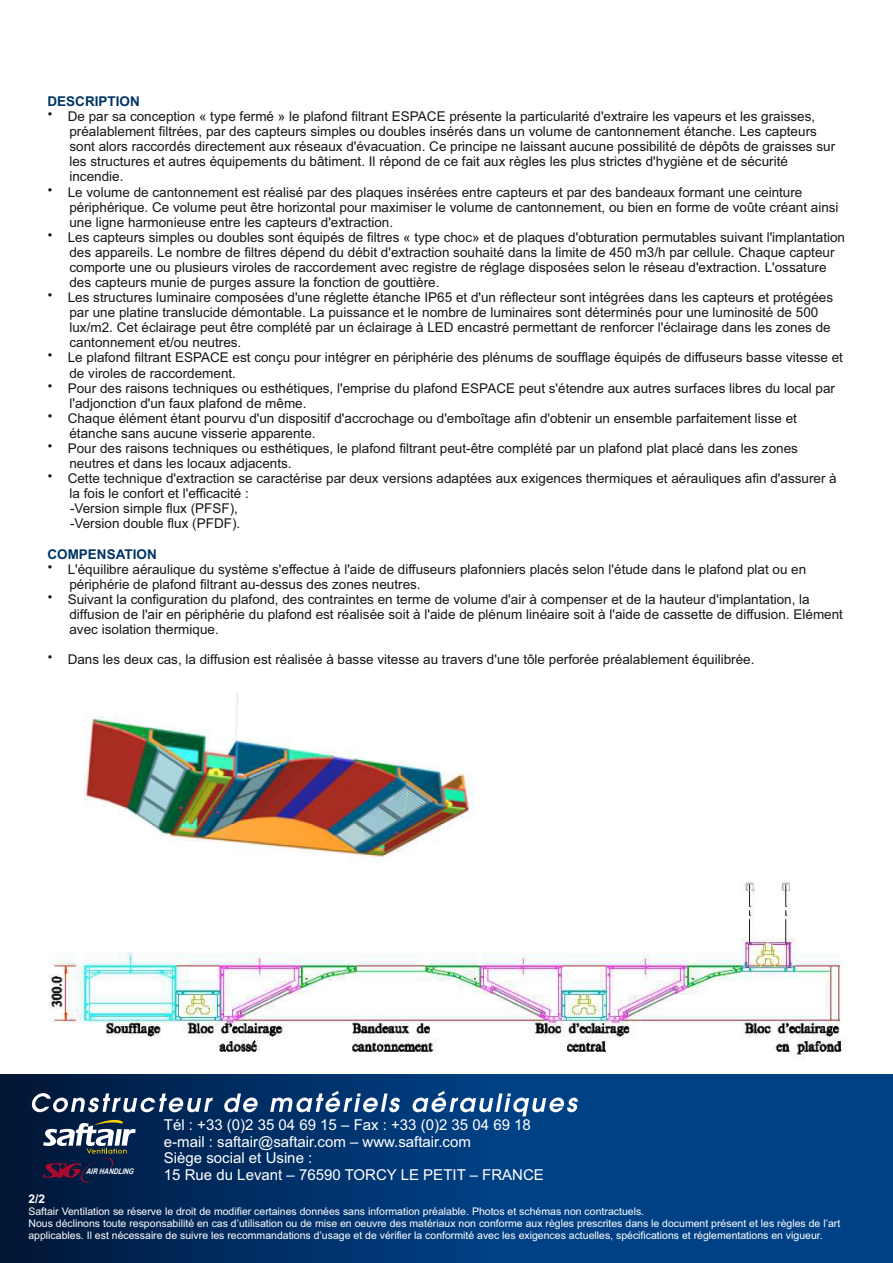
<style>
.page{position:relative;width:893px;height:1263px;background:#fff}
.page>*{position:absolute;margin:0;border:0;box-sizing:border-box;transform-origin:0 0}
.t1{font:15px/16.8px "Arial";color:#fff}
.t2{font:13.5px/15.1px "Arial";color:#151616}
.t3{font:700 13.5px "Arial";color:#003465}
.t4{font:700 12px "Arial";color:#fff}
.t5{font:10.5px/11.7px "Arial";color:#fff}
.t6{font:italic 700 7.8px "Arial";color:#fff;scale:.83 1}
</style>
<div class="page">
<svg style="left:0;top:1074px;width:893px;height:189px;background:#003773"></svg>
<svg style="left:31px;top:1091px;width:547px;height:91px;background:#184275"></svg>
<img style="left:84px;top:693px;width:390px;height:169px">
<img style="left:48px;top:882px;width:797px;height:177px">
<p class="t3" style="left:47px;top:96px;width:94px">DESCRIPTION</p>
<p class="t2" style="left:68px;top:110px;width:779px">De par sa conception « type fermé » le plafond filtrant ESPACE présente la particularité d'extraire les vapeurs et les graisses, préalablement filtrées, par des capteurs simples ou doubles insérés dans un volume de cantonnement étanche. Les capteurs<br>sont alors raccordés directement aux réseaux d'évacuation. Ce principe ne laissant aucune possibilité de dépôts de graisses sur les structures et autres équipements du bâtiment. Il répond de ce fait aux règles les plus strictes d'hygiène et de sécurité<br>incendie.<br>Le volume de cantonnement est réalisé par des plaques insérées entre capteurs et par des bandeaux formant une ceinture périphérique. Ce volume peut être horizontal pour maximiser le volume de cantonnement, ou bien en forme de voûte créant ainsi une ligne harmonieuse entre les capteurs d'extraction.<br>Les capteurs simples ou doubles sont équipés de filtres « type choc» et de plaques d'obturation permutables suivant l'implantation des appareils. Le nombre de filtres dépend du débit d'extraction souhaité dans la limite de 450 m3/h par cellule. Chaque capteur comporte une ou plusieurs viroles de raccordement avec registre de réglage disposées selon le réseau d'extraction. L'ossature des capteurs munie de purges assure la fonction de gouttière.<br>Les structures luminaire composées d'une réglette étanche IP65 et d'un réflecteur sont intégrées dans les capteurs et protégées par une platine translucide démontable. La puissance et le nombre de luminaires sont déterminés pour une luminosité de 500 lux/m2. Cet éclairage peut être complété par un éclairage à LED encastré permettant de renforcer l'éclairage dans les zones de cantonnement et/ou neutres.<br>Le plafond filtrant ESPACE est conçu pour intégrer en périphérie des plénums de soufflage équipés de diffuseurs basse vitesse et de viroles de raccordement.<br>Pour des raisons techniques ou esthétiques, l'emprise du plafond ESPACE peut s'étendre aux autres surfaces libres du local par l'adjonction d'un faux plafond de même.<br>Chaque élément étant pourvu d'un dispositif d'accrochage ou d'emboîtage afin d'obtenir un ensemble parfaitement lisse et étanche sans aucune visserie apparente.<br>Pour des raisons techniques ou esthétiques, le plafond filtrant peut-être complété par un plafond plat placé dans les zones neutres et dans les locaux adjacents.<br>Cette technique d'extraction se caractérise par deux versions adaptées aux exigences thermiques et aérauliques afin d'assurer à la fois le confort et l'efficacité :<br>-Version simple flux (PFSF),<br>-Version double flux (PFDF).</p>
<p class="t3" style="left:47px;top:549px;width:111px">COMPENSATION</p>
<p class="t2" style="left:68px;top:562px;width:777px">L'équilibre aéraulique du système s'effectue à l'aide de diffuseurs plafonniers placés selon l'étude dans le plafond plat ou en périphérie de plafond filtrant au-dessus des zones neutres.<br>Suivant la configuration du plafond, des contraintes en terme de volume d'air à compenser et de la hauteur d'implantation, la diffusion de l'air en périphérie du plafond est réalisée soit à l'aide de plénum linéaire soit à l'aide de cassette de diffusion. Elément avec isolation thermique.</p>
<p class="t2" style="left:68px;top:653px;width:688px">Dans les deux cas, la diffusion est réalisée à basse vitesse au travers d'une tôle perforée préalablement équilibrée.</p>
<p class="t6" style="left:86px;top:1169px;width:58px">AIR HANDLING</p>
<p class="t1" style="left:164px;top:1118px;width:381px">Tél : +33 (0)2 35 04 69 15 – Fax : +33 (0)2 35 04 69 18 e-mail : saftair@saftair.com – www.saftair.com<br>Siège social et Usine :<br>15 Rue du Levant – 76590 TORCY LE PETIT – FRANCE</p>
<p class="t4" style="left:28px;top:1194px;width:18px">2/2</p>
<p class="t5" style="left:28px;top:1207px;width:813px">Saftair Ventilation se réserve le droit de modifier certaines données sans information préalable. Photos et schémas non contractuels.<br>Nous déclinons toute responsabilité en cas d’utilisation ou de mise en oeuvre des matériaux non conforme aux règles prescrites dans le document présent et les règles de l’art applicables. Il est nécessaire de suivre les recommandations d’usage et de vérifier la conformité avec les exigences actuelles, spécifications et réglementations en vigueur.</p>
</div>
